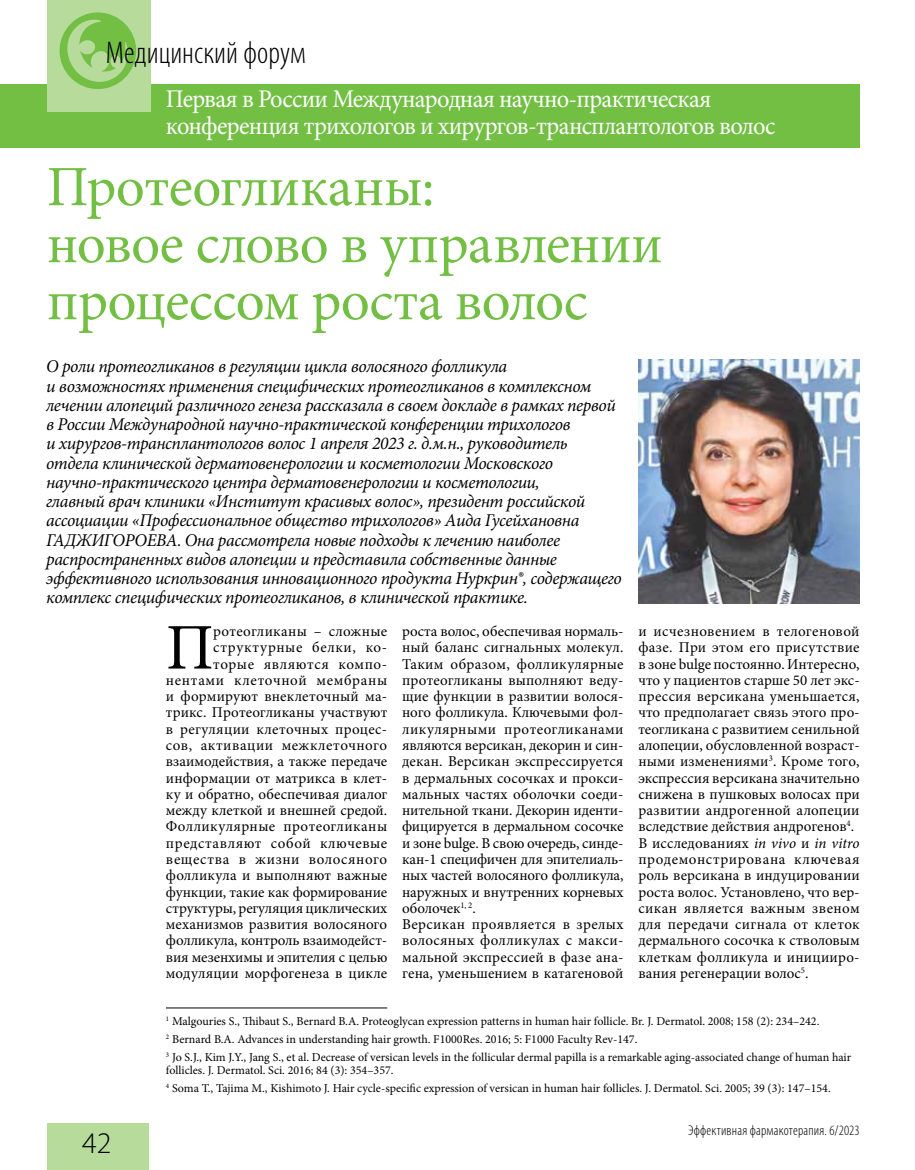
<style>
.page{position:relative;width:915px;height:1170px;background:#fff}
.page>*{position:absolute;margin:0;border:0;box-sizing:border-box;transform-origin:0 0}
.t1{font:65.1px "Minion Pro";color:#000}
.t2{font:57px/57px "Minion Pro";letter-spacing:-.01em;color:#72bf44}
.t3{font:300 condensed 31.5px "Myriad Pro";color:#000}
.t4{font:300 30px "Myriad Pro";color:#000}
.t5{font:25.5px/27px "Minion Pro";letter-spacing:-.03em;color:#fff;scale:.96 1}
.t6{font:italic 18px/19.2px "Minion Pro";letter-spacing:-.02em;color:#000}
.t7{font:15px/16.4px "Minion Pro";letter-spacing:.01em;color:#000}
.t8{font:300 condensed 14.25px "Myriad Pro";letter-spacing:.015em;color:#000}
.t9{font:12px/17.7px "Minion Pro";color:#000}
.s1{font-style:italic}
</style>
<div class="page">
<div style="left:0;top:84px;width:859px;height:63px;background:#72bf44"></div>
<div style="left:47px;top:0;width:103px;height:111px;background:#b7db9b"></div>
<div style="left:47px;top:1123px;width:101px;height:46px;background:#b7db9b"></div>
<div style="left:60px;top:12px;width:76px;height:77px;background:#72bf44;border-radius:50%"></div>
<svg style="left:66px;top:20px;width:63px;height:63px"></svg>
<img style="left:638px;top:359px;width:221px;height:244px">
<hr style="left:166px;top:1007px;width:221px;height:1px;background:#000">
<h3 class="t3" style="left:106px;top:34px;width:201px">Медицинский форум</h3>
<h3 class="t5" style="left:166px;top:85px;width:636px">Первая в России Международная научно-практическая конференция трихологов и хирургов-трансплантологов волос</h3>
<h2 class="t2" style="left:47px;top:159px;width:617px">Протеогликаны:<br>новое слово в управлении процессом роста волос</h2>
<p class="t6" style="left:46px;top:357px;width:577px">О роли протеогликанов в регуляции цикла волосяного фолликула<br>и возможностях применения специфических протеогликанов в комплексном лечении алопеций различного генеза рассказала в своем докладе в рамках первой в России Международной научно-практической конференции трихологов<br>и хирургов-трансплантологов волос 1 апреля 2023 г. д.м.н., руководитель отдела клинической дерматовенерологии и косметологии Московского научно-практического центра дерматовенерологии и косметологии,<br>главный врач клиники «Институт красивых волос», президент российской ассоциации «Профессиональное общество трихологов» Аида Гусейхановна ГАДЖИГОРОЕВА. Она рассмотрела новые подходы к лечению наиболее распространенных видов алопеции и представила собственные данные эффективного использования инновационного продукта Нуркрин®, содержащего комплекс специфических протеогликанов, в клинической практике.</p>
<h3 class="t4" style="left:82px;top:1126px;width:31px">42</h3>
<p class="t7" style="left:166px;top:623px;width:223px;text-align:right">ротеогликаны – сложные структурные белки, ко-<br>торые являются компо&shy;нентами клеточной мембраны и формируют внеклеточный ма&shy;трикс. Протеогликаны участвуют в регуляции клеточных процес&shy;сов, активации межклеточного взаимодействия, а также передаче информации от матрикса в клет&shy;ку и обратно, обеспечивая диалог между клеткой и внешней средой.<br>Фолликулярные протеогликаны представляют собой ключевые вещества в жизни волосяного фолликула и выполняют важные функции, такие как формирование структуры, регуляция циклических механизмов развития волосяного фолликула, контроль взаимодейст&shy;вия мезенхимы и эпителия с целью модуляции морфогенеза в цикле</p>
<p class="t7" style="left:402px;top:623px;width:223px">роста волос, обеспечивая нормаль&shy;ный баланс сигнальных молекул.<br>Таким образом, фолликулярные протеогликаны выполняют веду&shy;щие функции в развитии волося&shy;ного фолликула. Ключевыми фол&shy;ликулярными протеогликанами являются версикан, декорин и син&shy;декан. Версикан экспрессируется в дермальных сосочках и прокси&shy;мальных частях оболочки соеди&shy;нительной ткани. Декорин иденти&shy;фицируется в дермальном сосочке и зоне bulge. В свою очередь, синде&shy;кан-1 специфичен для эпителиаль&shy;ных частей волосяного фолликула, наружных и внутренних корневых оболочек<sup>1,</sup> <sup>2</sup>.<br>Версикан проявляется в зрелых волосяных фолликулах с макси&shy;мальной экспрессией в фазе ана&shy;гена, уменьшением в катагеновой</p>
<p class="t7" style="left:638px;top:623px;width:223px">и исчезновением в телогеновой фазе. При этом его присутствие в зоне bulge постоянно. Интересно, что у пациентов старше 50 лет экс&shy;прессия версикана уменьшается, что предполагает связь этого про&shy;теогликана с развитием сенильной алопеции, обусловленной возраст&shy;ными изменениями<sup>3</sup>. Кроме того, экспрессия версикана значительно снижена в пушковых волосах при развитии андрогенной алопеции вследствие действия андрогенов<sup>4</sup>.<br>В исследованиях <span class="s1">in vivo</span> и <span class="s1">in vitro </span>продемонстрирована ключевая роль версикана в индуцировании роста волос. Установлено, что вер&shy;сикан является важным звеном для передачи сигнала от клеток дермального сосочка к стволовым клеткам фолликула и иницииро&shy;вания регенерации волос<sup>5</sup>.</p>
<p class="t9" style="left:166px;top:1012px;width:686px"><sup>1</sup> Malgouries S., Thibaut S., Bernard B.A. Proteoglycan expression patterns in human hair follicle. Br. J. Dermatol. 2008; 158 (2): 234–242.<br><sup>2</sup> Bernard B.A. Advances in understanding hair growth. F1000Res. 2016; 5: F1000 Faculty Rev-147.<br><sup>3</sup> Jo S.J., Kim J.Y., Jang S., еt al. Decrease of versican levels in the follicular dermal papilla is a remarkable aging-associated change of human hair</p>
<p class="t9" style="left:166px;top:1061px;width:666px">follicles. J. Dermatol. Sci. 2016; 84 (3): 354–357.<br><sup>4</sup> Soma T., Tajima M., Kishimoto J. Hair cycle-specific expression of versican in human hair follicles. J. Dermatol. Sci. 2005; 39 (3): 147–154.</p>
<h1 class="t1" style="left:166px;top:604px;width:49px">П</h1>
<p class="t8" style="left:687px;top:1121px;width:173px">Эффективная фармакотерапия. 6/2023</p>
</div>
